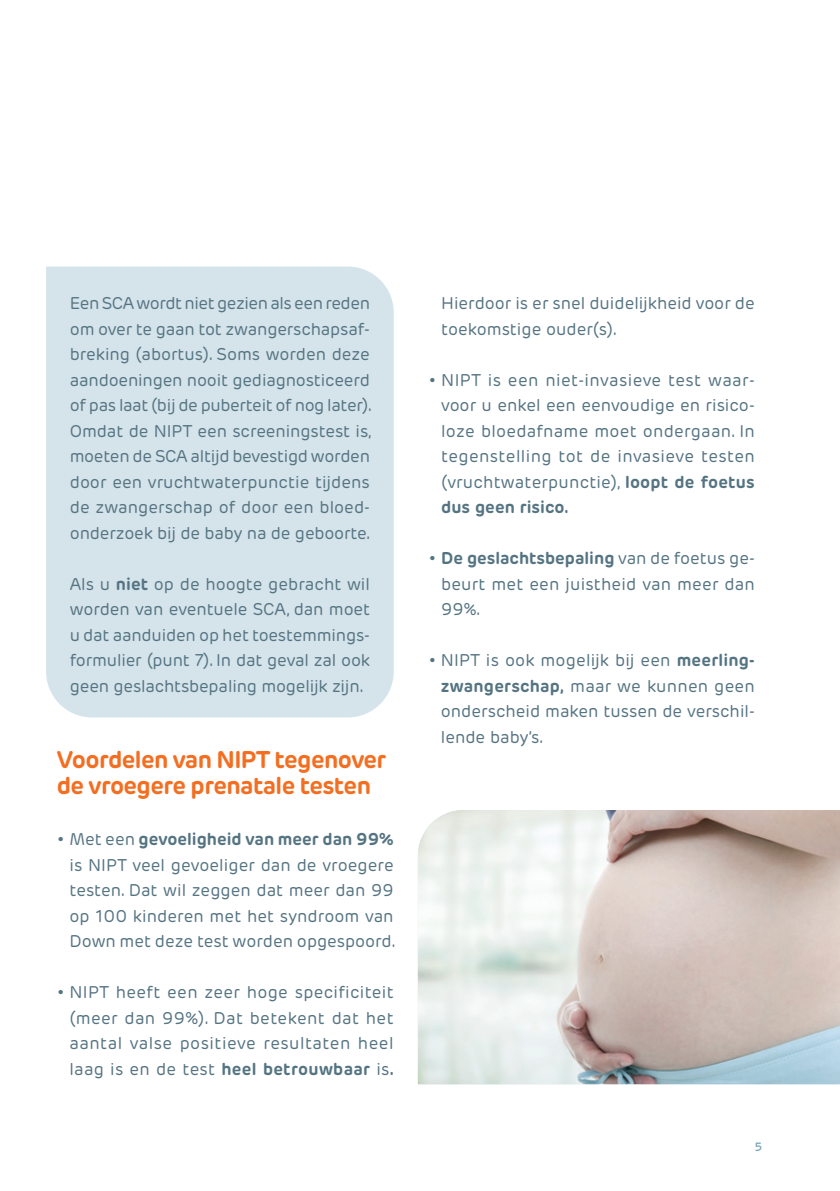
<style>
.page{position:relative;width:840px;height:1191px;background:#fff}
.page>*{position:absolute;margin:0;border:0;box-sizing:border-box;transform-origin:0 0}
._3_TITEL_N2{font:700 24px/25.6px "Rubrik New";letter-spacing:-.025em;color:#f36e21}
._6_BROODTEKST{font:17px/25.6px "Rubrik New";color:#557482;text-align:justify}
.t1{font:600 12px "Rubrik New";color:#7fa8bc}
.s1{font-weight:700}
</style>
<div class="page">
<div style="left:46px;top:266px;width:347px;height:451px;background:#d5e3ea"></div>
<img style="left:417px;top:810px;width:422px;height:274px">
<p class="_6_BROODTEKST" style="left:70px;top:291px;width:303px">Een SCA wordt niet gezien als een reden om over te gaan tot zwangerschapsaf&shy;breking (abortus). Soms worden deze aandoeningen nooit gediagnosticeerd of pas laat (bij de puberteit of nog later).<br>Omdat de NIPT een screeningstest is, moeten de SCA altijd bevestigd worden door een vruchtwaterpunctie tijdens de zwangerschap of door een bloed&shy;onderzoek bij de baby na de geboorte.</p>
<p class="_6_BROODTEKST" style="left:70px;top:571px;width:302px">Als u <span class="s1">niet</span> op de hoogte gebracht wil worden van eventuele SCA, dan moet u dat aanduiden op het toestemmings&shy;formulier (punt 7). In dat geval zal ook geen geslachtsbepaling mogelijk zijn.</p>
<p class="_3_TITEL_N2" style="left:57px;top:747px;width:331px">Voordelen van NIPT tegenover de vroegere prenatale testen</p>
<p class="_6_BROODTEKST" style="left:69px;top:826px;width:327px;text-indent:-13px">• Met een <span class="s1">gevoeligheid van meer dan 99% </span>is NIPT veel gevoeliger dan de vroegere testen. Dat wil zeggen dat meer dan 99 op 100 kinderen met het syndroom van Down met deze test worden opgespoord.</p>
<p class="_6_BROODTEKST" style="left:69px;top:979px;width:325px;text-indent:-13px">• NIPT heeft een zeer hoge specificiteit (meer dan 99%). Dat betekent dat het aantal valse positieve resultaten heel laag is en de test <span class="s1">heel betrouwbaar</span> is<span class="s1">.</span></p>
<p class="_6_BROODTEKST" style="left:441px;top:291px;width:315px">Hierdoor is er snel duidelijkheid voor de toekomstige ouder(s).</p>
<p class="_6_BROODTEKST" style="left:441px;top:367px;width:315px;text-indent:-13px">• NIPT is een niet-invasieve test waar&shy;voor u enkel een eenvoudige en risico&shy;loze bloedafname moet ondergaan. In tegenstelling tot de invasieve testen (vruchtwaterpunctie), <span class="s1">loopt de foetus dus geen risico.</span></p>
<p class="_6_BROODTEKST" style="left:441px;top:546px;width:315px;text-indent:-13px">• <span class="s1">De geslachtsbepaling</span> van de foetus ge&shy;beurt met een juistheid van meer dan 99%.</p>
<p class="_6_BROODTEKST" style="left:440px;top:648px;width:315px;text-indent:-12px">• NIPT is ook mogelijk bij een <span class="s1">meerling&shy;zwangerschap,</span> maar we kunnen geen onderscheid maken tussen de verschil&shy;lende baby’s.</p>
<p class="t1" style="left:754px;top:1139px;width:9px">5</p>
</div>
